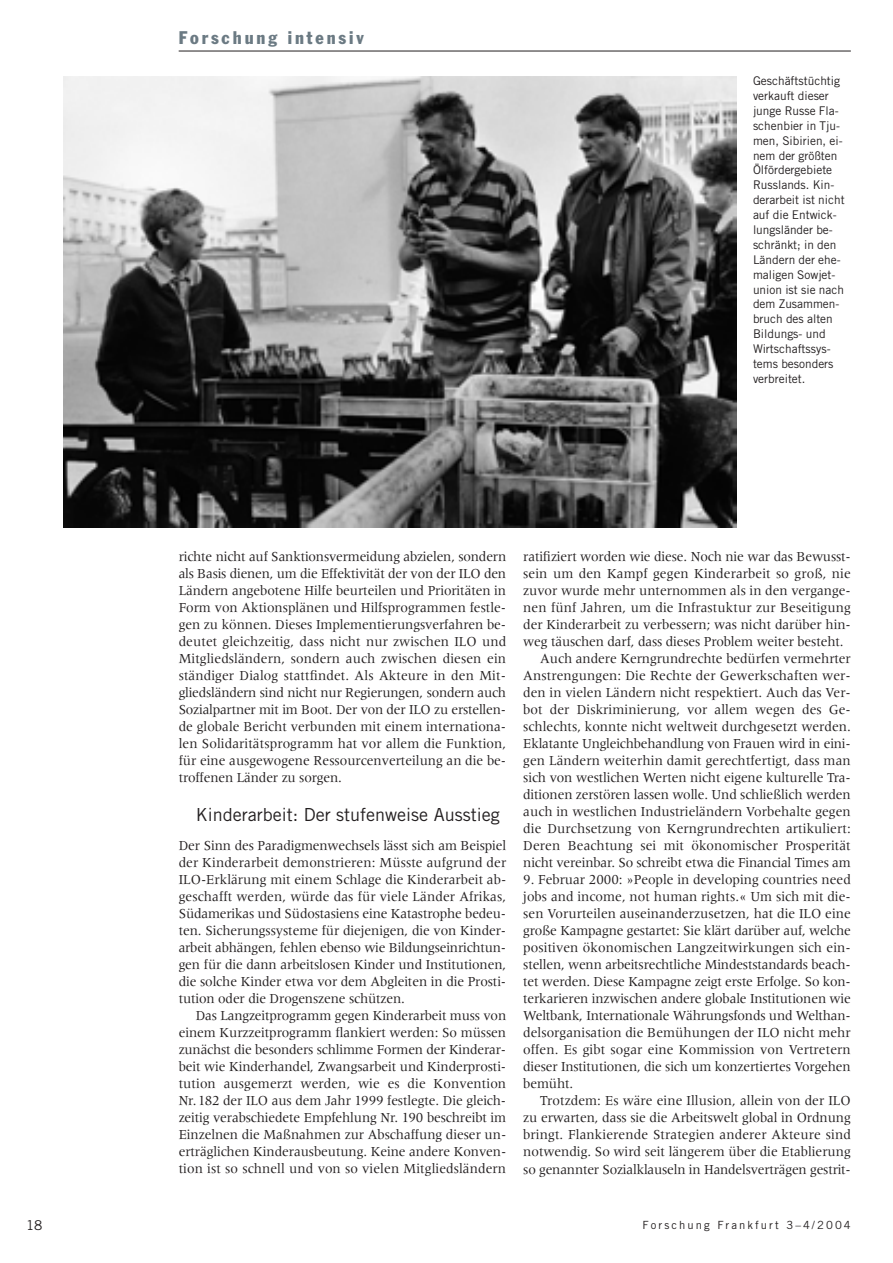
<style>
.page{position:relative;width:893px;height:1263px;background:#fff}
.page>*{position:absolute;margin:0;border:0;box-sizing:border-box;transform-origin:0 0}
.t1{font:18px "Trade Gothic";color:#231f20}
.t2{font:condensed 18px "Franklin Gothic";letter-spacing:.16em;color:#6b7a83}
.t3{font:14.25px/17px "Meridien";letter-spacing:-.005em;color:#231f20;text-align:justify;scale:.95 1}
.t4{font:13.5px "Trade Gothic";color:#231f20}
.t5{font:12px/14.9px "Trade Gothic";color:#231f20}
.t6{font:11.25px "Trade Gothic";letter-spacing:.185em;color:#231f20}
</style>
<div class="page">
<hr style="left:179px;top:51px;width:671px;height:1px;background:#231f20">
<img style="left:64px;top:77px;width:672px;height:450px">
<p class="t4" style="left:26px;top:1220px;width:18px">18</p>
<p class="t2" style="left:179px;top:31px;width:186px">Forschung intensiv</p>
<p class="t5" style="left:753px;top:75px;width:93px">Geschäftstüchtig verkauft dieser junge Russe Fla&shy;schenbier in Tju&shy;men, Sibirien, ei&shy;nem der größten<br>Ölfördergebiete<br>Russlands. Kin&shy;derarbeit ist nicht auf die Entwick&shy;lungsländer be&shy;schränkt; in den<br>Ländern der ehe&shy;maligen Sowjet&shy;union ist sie nach dem Zusammen&shy;bruch des alten<br>Bildungs- und<br>Wirtschaftssys&shy;tems besonders verbreitet.</p>
<p class="t3" style="left:179px;top:549px;width:346px">richte nicht auf Sanktionsvermeidung abzielen, sondern als Basis dienen, um die Effektivität der von der ILO den Ländern angebotene Hilfe beurteilen und Prioritäten in Form von Aktionsplänen und Hilfsprogrammen festle&shy;gen zu können. Dieses Implementierungsverfahren be&shy;deutet gleichzeitig, dass nicht nur zwischen ILO und Mitgliedsländern, sondern auch zwischen diesen ein ständiger Dialog stattfindet. Als Akteure in den Mit&shy;gliedsländern sind nicht nur Regierungen, sondern auch Sozialpartner mit im Boot. Der von der ILO zu erstellen&shy;de globale Bericht verbunden mit einem internationa&shy;len Solidaritätsprogramm hat vor allem die Funktion, für eine ausgewogene Ressourcenverteilung an die be&shy;troffenen Länder zu sorgen.</p>
<p class="t1" style="left:196px;top:808px;width:305px">Kinderarbeit: Der stufenweise Ausstieg</p>
<p class="t3" style="left:179px;top:838px;width:346px">Der Sinn des Paradigmenwechsels lässt sich am Beispiel der Kinderarbeit demonstrieren: Müsste aufgrund der ILO-Erklärung mit einem Schlage die Kinderarbeit ab&shy;geschafft werden, würde das für viele Länder Afrikas, Südamerikas und Südostasiens eine Katastrophe bedeu&shy;ten. Sicherungssysteme für diejenigen, die von Kinder&shy;arbeit abhängen, fehlen ebenso wie Bildungseinrichtun&shy;gen für die dann arbeitslosen Kinder und Institutionen, die solche Kinder etwa vor dem Abgleiten in die Prosti&shy;tution oder die Drogenszene schützen.</p>
<p class="t3" style="left:179px;top:1008px;width:346px;text-indent:17px">Das Langzeitprogramm gegen Kinderarbeit muss von einem Kurzzeitprogramm flankiert werden: So müssen zunächst die besonders schlimme Formen der Kinderar&shy;beit wie Kinderhandel, Zwangsarbeit und Kinderprosti&shy;tution ausgemerzt werden, wie es die Konvention Nr.182 der ILO aus dem Jahr 1999 festlegte. Die gleich&shy;zeitig verabschiedete Empfehlung Nr. 190 beschreibt im Einzelnen die Maßnahmen zur Abschaffung dieser un&shy;erträglichen Kinderausbeutung. Keine andere Konven&shy;tion ist so schnell und von so vielen Mitgliedsländern</p>
<p class="t3" style="left:523px;top:549px;width:346px">ratifiziert worden wie diese. Noch nie war das Bewusst-</p>
<p class="t3" style="left:523px;top:566px;width:346px">sein um den Kampf gegen Kinderarbeit so groß, nie</p>
<p class="t3" style="left:523px;top:583px;width:346px">zuvor wurde mehr unternommen als in den vergange-</p>
<p class="t3" style="left:523px;top:600px;width:346px">nen fünf Jahren, um die Infrastuktur zur Beseitigung</p>
<p class="t3" style="left:523px;top:617px;width:346px">der Kinderarbeit zu verbessern; was nicht darüber hin-</p>
<p class="t3" style="left:523px;top:634px;width:339px">weg täuschen darf, dass dieses Problem weiter besteht.</p>
<p class="t3" style="left:540px;top:651px;width:328px">Auch andere Kerngrundrechte bedürfen vermehrter</p>
<p class="t3" style="left:523px;top:668px;width:346px">Anstrengungen: Die Rechte der Gewerkschaften wer-</p>
<p class="t3" style="left:523px;top:685px;width:346px">den in vielen Ländern nicht respektiert. Auch das Ver-</p>
<p class="t3" style="left:523px;top:702px;width:346px">bot der Diskriminierung, vor allem wegen des Ge-</p>
<p class="t3" style="left:523px;top:719px;width:346px">schlechts, konnte nicht weltweit durchgesetzt werden.</p>
<p class="t3" style="left:523px;top:736px;width:346px">Eklatante Ungleichbehandlung von Frauen wird in eini-</p>
<p class="t3" style="left:523px;top:753px;width:346px">gen Ländern weiterhin damit gerechtfertigt, dass man</p>
<p class="t3" style="left:523px;top:770px;width:346px">sich von westlichen Werten nicht eigene kulturelle Tra-</p>
<p class="t3" style="left:523px;top:787px;width:346px">ditionen zerstören lassen wolle. Und schließlich werden</p>
<p class="t3" style="left:523px;top:804px;width:346px">auch in westlichen Industrieländern Vorbehalte gegen</p>
<p class="t3" style="left:523px;top:821px;width:346px">die Durchsetzung von Kerngrundrechten artikuliert:</p>
<p class="t3" style="left:523px;top:838px;width:346px">Deren Beachtung sei mit ökonomischer Prosperität</p>
<p class="t3" style="left:523px;top:855px;width:346px">nicht vereinbar. So schreibt etwa die Financial Times am</p>
<p class="t3" style="left:523px;top:872px;width:346px">9. Februar 2000: »People in developing countries need jobs and income, not human rights.« Um sich mit die&shy;sen Vorurteilen auseinanderzusetzen, hat die ILO eine große Kampagne gestartet: Sie klärt darüber auf, welche positiven ökonomischen Langzeitwirkungen sich ein&shy;stellen, wenn arbeitsrechtliche Mindeststandards beach&shy;tet werden. Diese Kampagne zeigt erste Erfolge. So kon&shy;terkarieren inzwischen andere globale Institutionen wie Weltbank, Internationale Währungsfonds und Welthan&shy;delsorganisation die Bemühungen der ILO nicht mehr offen. Es gibt sogar eine Kommission von Vertretern dieser Institutionen, die sich um konzertiertes Vorgehen bemüht.</p>
<p class="t3" style="left:523px;top:1094px;width:346px;text-indent:17px">Trotzdem: Es wäre eine Illusion, allein von der ILO zu erwarten, dass sie die Arbeitswelt global in Ordnung bringt. Flankierende Strategien anderer Akteure sind notwendig. So wird seit längerem über die Etablierung so genannter Sozialklauseln in Handelsverträgen gestrit-</p>
<p class="t6" style="left:642px;top:1221px;width:210px">Forschung Frankfurt 3–4/2004</p>
</div>
